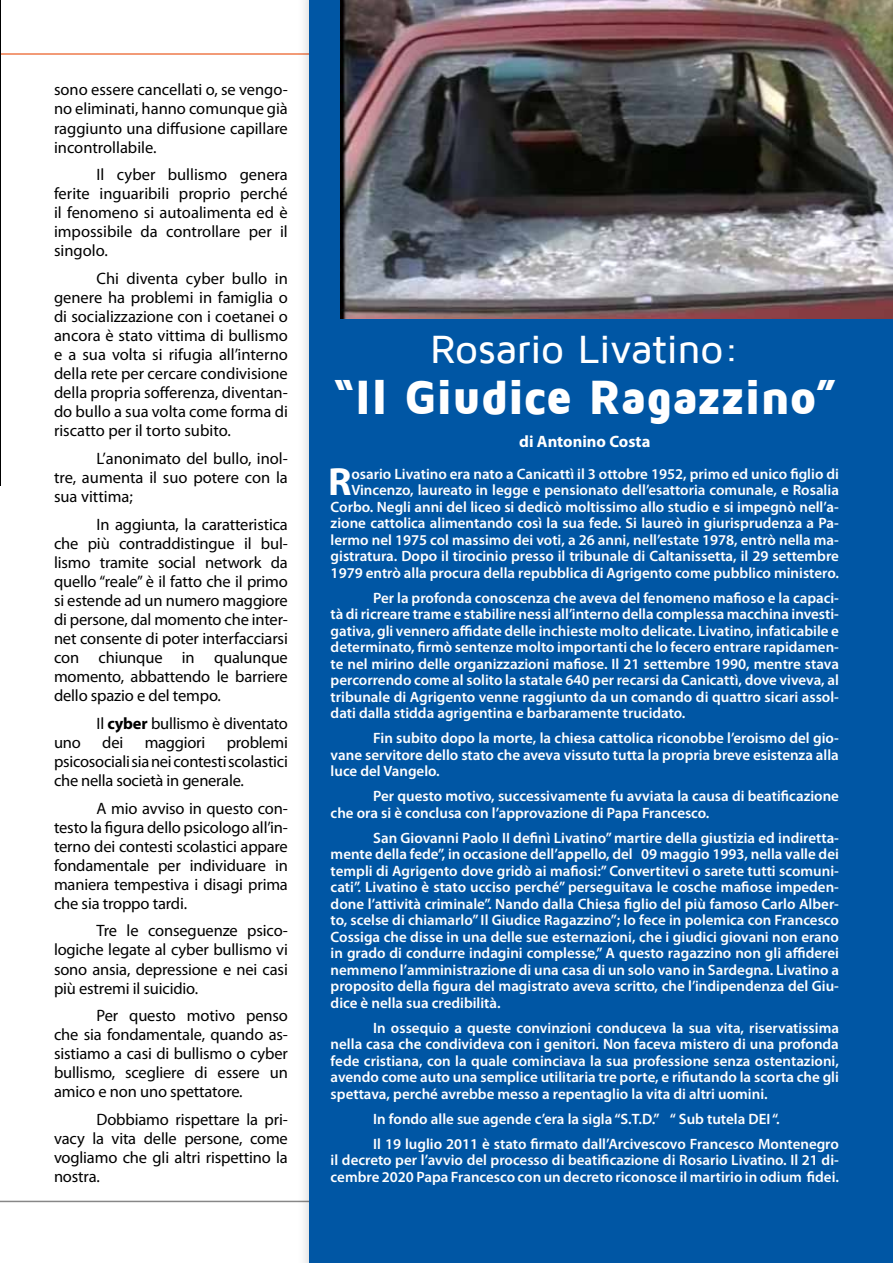
<style>
.page{position:relative;width:893px;height:1263px;background:#fff}
.page>*{position:absolute;margin:0;border:0;box-sizing:border-box;transform-origin:0 0}
.t1{font:900 49.5px "Maven Pro";letter-spacing:-.015em;color:#fff;scale:.95 1}
.t2{font:500 40.5px "Maven Pro";letter-spacing:-.015em;color:#fff}
.t3{font:700 39.45px "Myriad Pro";color:#fff}
.t4{font:16.5px/19px "Myriad Pro";letter-spacing:-.01em;color:#000;text-align:justify}
.t5{font:700 16.5px "Myriad Pro";color:#fff}
.t6{font:600 15px/16.5px "Myriad Pro";color:#fff;text-align:justify}
.s1{font-weight:700}
</style>
<div class="page">
<hr style="left:0;top:1201px;width:893px;height:1px;background:#878787">
<hr style="left:0;top:53px;width:839px;height:2px;background:#e94e0f">
<img style="left:0;top:0;width:1px;height:486px">
<div style="left:297px;top:0;width:596px;height:1263px;background:#f4f4f4"></div>
<div style="left:310px;top:0;width:583px;height:1263px;background:#0056a4"></div>
<img style="left:340px;top:0;width:553px;height:319px">
<p class="t4" style="left:54px;top:80px;width:235px">sono essere cancellati o, se vengo&shy;no eliminati, hanno comunque già raggiunto una diffusione capillare incontrollabile.</p>
<p class="t4" style="left:54px;top:165px;width:235px;text-indent:43px">Il cyber bullismo genera ferite inguaribili proprio perché il fenomeno si autoalimenta ed è impossibile da controllare per il singolo.</p>
<p class="t4" style="left:54px;top:269px;width:235px;text-indent:43px">Chi diventa cyber bullo in genere ha problemi in famiglia o di socializzazione con i coetanei o ancora è stato vittima di bullismo e a sua volta si rifugia all’interno della rete per cercare condivisione della propria sofferenza, diventan&shy;do bullo a sua volta come forma di riscatto per il torto subito.</p>
<p class="t4" style="left:54px;top:449px;width:235px;text-indent:43px">L’anonimato del bullo, inol&shy;tre, aumenta il suo potere con la sua vittima;</p>
<p class="t4" style="left:54px;top:514px;width:235px;text-indent:43px">In aggiunta, la caratteristica che più contraddistingue il bul&shy;lismo tramite social network da quello “reale” è il fatto che il primo si estende ad un numero maggiore di persone, dal momento che inter&shy;net consente di poter interfacciarsi con chiunque in qualunque momento, abbattendo le barriere dello spazio e del tempo.</p>
<p class="t4" style="left:97px;top:713px;width:193px">Il <span class="s1">cyber</span> bullismo è diventato</p>
<p class="t4" style="left:54px;top:732px;width:28px">uno</p>
<p class="t4" style="left:102px;top:732px;width:22px">dei</p>
<p class="t4" style="left:145px;top:732px;width:62px">maggiori</p>
<p class="t4" style="left:54px;top:732px;width:235px;text-indent:173px">problemi psicosociali sia nei contesti scolastici che nella società in generale.</p>
<p class="t4" style="left:54px;top:798px;width:235px;text-indent:43px">A mio avviso in questo con&shy;testo la figura dello psicologo all’in&shy;terno dei contesti scolastici appare fondamentale per individuare in maniera tempestiva i disagi prima che sia troppo tardi.</p>
<p class="t4" style="left:54px;top:921px;width:235px;text-indent:43px">Tre le conseguenze psico&shy;logiche legate al cyber bullismo vi sono ansia, depressione e nei casi più estremi il suicidio.</p>
<p class="t4" style="left:54px;top:1006px;width:235px;text-indent:43px">Per questo motivo penso che sia fondamentale, quando as&shy;sistiamo a casi di bullismo o cyber bullismo, scegliere di essere un amico e non uno spettatore.</p>
<p class="t4" style="left:54px;top:1109px;width:235px;text-indent:43px">Dobbiamo rispettare la pri&shy;vacy la vita delle persone, come vogliamo che gli altri rispettino la nostra.</p>
<h2 class="t2" style="left:430px;top:328px;width:311px">Rosario Livatino:</h2>
<h1 class="t1" style="left:332px;top:371px;width:533px">“Il Giudice Ragazzino”</h1>
<p class="t5" style="left:519px;top:431px;width:133px">di Antonino Costa</p>
<h3 class="t3" style="left:328px;top:456px;width:25px">R</h3>
<p class="t6" style="left:331px;top:465px;width:510px;text-align:right">osario Livatino era nato a Canicattì il 3 ottobre 1952, primo ed unico figlio di Vincenzo, laureato in legge e pensionato dell’esattoria comunale, e Rosalia Corbo. Negli anni del liceo si dedicò moltissimo allo studio e si impegnò nell’a&shy;zione cattolica alimentando così la sua fede. Si laureò in giurisprudenza a Pa&shy;lermo nel 1975 col massimo dei voti, a 26 anni, nell’estate 1978, entrò nella ma&shy;gistratura. Dopo il tirocinio presso il tribunale di Caltanissetta, il 29 settembre 1979 entrò alla procura della repubblica di Agrigento come pubblico ministero.</p>
<p class="t6" style="left:331px;top:589px;width:510px;text-indent:43px">Per la profonda conoscenza che aveva del fenomeno mafioso e la capaci&shy;tà di ricreare trame e stabilire nessi all’interno della complessa macchina investi&shy;gativa, gli vennero affidate delle inchieste molto delicate. Livatino, infaticabile e determinato, firmò sentenze molto importanti che lo fecero entrare rapidamen&shy;te nel mirino delle organizzazioni mafiose. Il 21 settembre 1990, mentre stava percorrendo come al solito la statale 640 per recarsi da Canicattì, dove viveva, al tribunale di Agrigento venne raggiunto da un comando di quattro sicari assol&shy;dati dalla stidda agrigentina e barbaramente trucidato.</p>
<p class="t6" style="left:331px;top:730px;width:510px;text-indent:43px">Fin subito dopo la morte, la chiesa cattolica riconobbe l’eroismo del gio&shy;vane servitore dello stato che aveva vissuto tutta la propria breve esistenza alla luce del Vangelo.</p>
<p class="t6" style="left:331px;top:788px;width:510px;text-indent:43px">Per questo motivo, successivamente fu avviata la causa di beatificazione che ora si è conclusa con l’approvazione di Papa Francesco.</p>
<p class="t6" style="left:331px;top:829px;width:510px;text-indent:43px">San Giovanni Paolo II definì Livatino” martire della giustizia ed indiretta&shy;mente della fede”, in occasione dell’appello, del 09 maggio 1993, nella valle dei templi di Agrigento dove gridò ai mafiosi:” Convertitevi o sarete tutti scomuni&shy;cati”. Livatino è stato ucciso perché” perseguitava le cosche mafiose impeden&shy;done l’attività criminale”. Nando dalla Chiesa figlio del più famoso Carlo Alber&shy;to, scelse di chiamarlo” Il Giudice Ragazzino”; lo fece in polemica con Francesco Cossiga che disse in una delle sue esternazioni, che i giudici giovani non erano in grado di condurre indagini complesse,” A questo ragazzino non gli affiderei nemmeno l’amministrazione di una casa di un solo vano in Sardegna. Livatino a proposito della figura del magistrato aveva scritto, che l’indipendenza del Giu&shy;dice è nella sua credibilità.</p>
<p class="t6" style="left:331px;top:1019px;width:510px;text-indent:43px">In ossequio a queste convinzioni conduceva la sua vita, riservatissima nella casa che condivideva con i genitori. Non faceva mistero di una profonda fede cristiana, con la quale cominciava la sua professione senza ostentazioni, avendo come auto una semplice utilitaria tre porte, e rifiutando la scorta che gli spettava, perché avrebbe messo a repentaglio la vita di altri uomini.</p>
<p class="t6" style="left:373px;top:1106px;width:467px;line-height:25px">In fondo alle sue agende c’era la sigla “S.T.D.” “ Sub tutela DEI “.<br>Il 19 luglio 2011 è stato firmato dall’Arcivescovo Francesco Montenegro</p>
<p class="t6" style="left:331px;top:1152px;width:510px">il decreto per l’avvio del processo di beatificazione di Rosario Livatino. Il 21 di&shy;cembre 2020 Papa Francesco con un decreto riconosce il martirio in odium fidei.</p>
</div>
